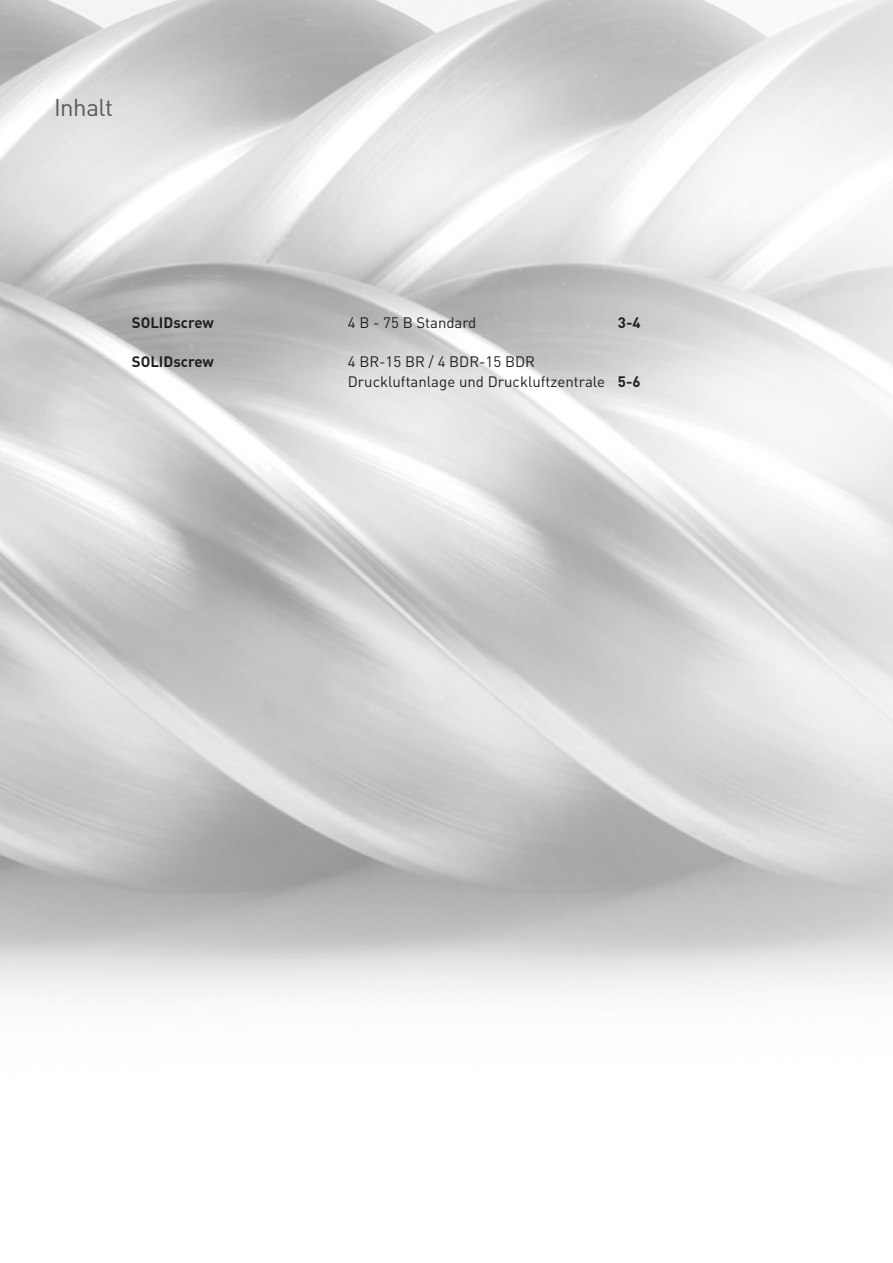
<style>
.page{position:relative;width:893px;height:1263px;background:#fff}
.page>*{position:absolute;margin:0;border:0;box-sizing:border-box;transform-origin:0 0}
.t1{font:24px "DINOT";letter-spacing:-.02em;color:#57585a}
.t2{font:15px/19.5px "DINOT";color:#231f20}
.t3{font:700 15px "DINOT";color:#231f20}
.s1{font-weight:700}
</style>
<div class="page">
<h1 class="t1" style="left:54px;top:91px;width:61px">Inhalt</h1>
<p class="t3" style="left:132px;top:313px;width:84px">SOLIDscrew</p>
<p class="t2" style="left:348px;top:312px;width:130px">4 B - 75 B Standard</p>
<p class="t3" style="left:618px;top:313px;width:24px">3-4</p>
<p class="t3" style="left:132px;top:352px;width:84px">SOLIDscrew</p>
<p class="t2" style="left:348px;top:351px;width:294px">4 BR-15 BR / 4 BDR-15 BDR<br>Druckluftanlage und Druckluftzentrale <span class="s1">5-6</span></p>
</div>
